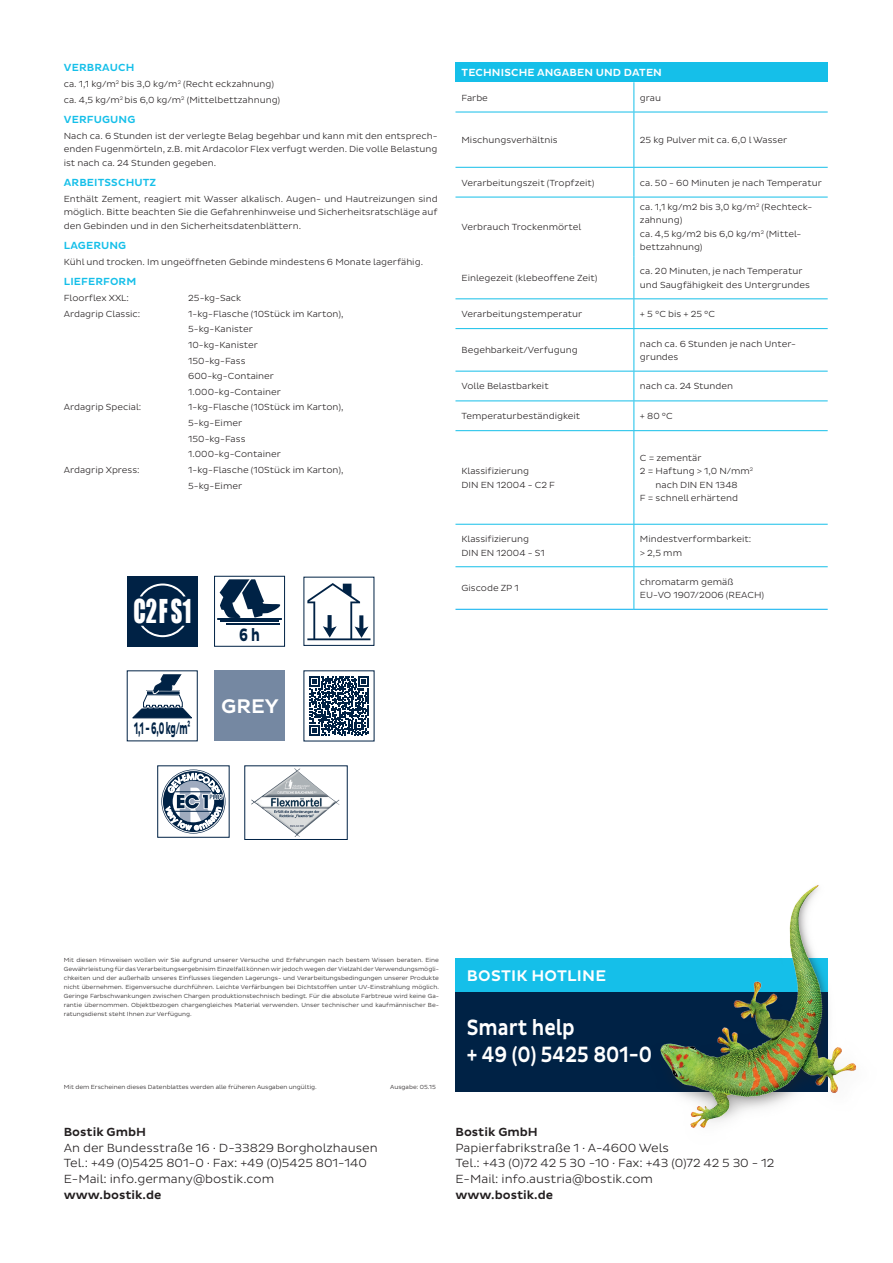
<style>
.page{position:relative;width:893px;height:1263px;background:#fff}
.page>*{position:absolute;margin:0;border:0;box-sizing:border-box;transform-origin:0 0}
.t1{font:30.15px "Impact";letter-spacing:.05em;color:#fff;scale:.74 1}
.t2{font:500 22.5px/27px "Bostik";color:#fff;scale:.83 1}
.t3{font:500 20.1px "Bostik";color:#fff}
.t4{font:700 18.15px "Bostik";color:#002245;scale:.72 1}
.t5{font:700 16.95px "Bostik";color:#002245;scale:.47 1}
.t6{font:500 15.75px "Bostik";letter-spacing:.015em;color:#fff}
.t7{font:300 12px/15.8px "Bostik";color:#231f20}
.t8{font:500 12px "Bostik";color:#231f20}
.t9{font:500 10.5px "Bostik";letter-spacing:.015em;color:#15bfe9}
.t10{font:500 10.5px "Bostik";letter-spacing:.015em;color:#fff}
.t11{font:300 9px/13.5px "Bostik";color:#231f20}
.t12{font:300 6px/9px "Bostik";color:#231f20;text-align:justify}
</style>
<div class="page">
<div style="left:456px;top:991px;width:372px;height:100px;background:#002245"></div>
<div style="left:456px;top:958px;width:372px;height:33px;background:#15bfe9"></div>
<img style="left:580px;top:885px;width:277px;height:243px">
<div style="left:455px;top:62px;width:373px;height:20px;background:#15bfe9"></div>
<hr style="left:455px;top:609px;width:179px;height:1px;background:#00aeef">
<hr style="left:634px;top:609px;width:194px;height:1px;background:#00aeef">
<hr style="left:633px;top:82px;width:1px;height:30px;background:#15bfe9">
<hr style="left:455px;top:112px;width:179px;height:1px;background:#15bfe9">
<hr style="left:633px;top:112px;width:1px;height:55px;background:#15bfe9">
<hr style="left:634px;top:112px;width:194px;height:1px;background:#15bfe9">
<hr style="left:455px;top:167px;width:179px;height:1px;background:#15bfe9">
<svg style="left:633px;top:168px;width:1px;height:29px"></svg>
<hr style="left:634px;top:167px;width:194px;height:1px;background:#15bfe9">
<hr style="left:455px;top:197px;width:179px;height:1px;background:#15bfe9">
<hr style="left:633px;top:197px;width:1px;height:59px;background:#15bfe9">
<hr style="left:634px;top:197px;width:194px;height:1px;background:#15bfe9">
<hr style="left:633px;top:256px;width:1px;height:42px;background:#15bfe9">
<hr style="left:455px;top:298px;width:179px;height:1px;background:#15bfe9">
<svg style="left:633px;top:299px;width:1px;height:29px"></svg>
<hr style="left:634px;top:298px;width:194px;height:1px;background:#15bfe9">
<hr style="left:455px;top:328px;width:179px;height:1px;background:#15bfe9">
<hr style="left:455px;top:371px;width:179px;height:1px;background:#15bfe9">
<hr style="left:455px;top:400px;width:179px;height:1px;background:#15bfe9">
<hr style="left:455px;top:430px;width:179px;height:1px;background:#15bfe9">
<hr style="left:633px;top:329px;width:1px;height:42px;background:#15bfe9">
<svg style="left:633px;top:371px;width:1px;height:59px"></svg>
<hr style="left:633px;top:431px;width:1px;height:93px;background:#15bfe9">
<hr style="left:634px;top:328px;width:194px;height:1px;background:#15bfe9">
<hr style="left:634px;top:371px;width:194px;height:1px;background:#15bfe9">
<hr style="left:634px;top:400px;width:194px;height:1px;background:#15bfe9">
<hr style="left:634px;top:430px;width:194px;height:1px;background:#15bfe9">
<hr style="left:455px;top:524px;width:179px;height:1px;background:#15bfe9">
<hr style="left:633px;top:525px;width:1px;height:41px;background:#15bfe9">
<hr style="left:634px;top:524px;width:194px;height:1px;background:#15bfe9">
<hr style="left:455px;top:566px;width:179px;height:1px;background:#15bfe9">
<hr style="left:633px;top:567px;width:1px;height:42px;background:#15bfe9">
<hr style="left:634px;top:566px;width:194px;height:1px;background:#15bfe9">
<div style="left:127px;top:576px;width:70px;height:70px;background:#002245"></div>
<svg style="left:304px;top:576px;width:70px;height:65px"></svg>
<svg style="left:308px;top:583px;width:62px;height:57px"></svg>
<svg style="left:132px;top:675px;width:60px;height:44px"></svg>
<div style="left:215px;top:671px;width:70px;height:70px;background:#7588a2"></div>
<svg style="left:217px;top:579px;width:65px;height:46px"></svg>
<div style="left:214px;top:576px;width:71px;height:71px;border:1px solid #002245"></div>
<svg style="left:140px;top:583px;width:46px;height:13px"></svg>
<svg style="left:141px;top:626px;width:44px;height:11px"></svg>
<svg style="left:310px;top:676px;width:58px;height:59px"></svg>
<svg style="left:163px;top:771px;width:61px;height:61px"></svg>
<div style="left:157px;top:765px;width:73px;height:73px;border:1px solid #002245"></div>
<img style="left:251px;top:768px;width:88px;height:69px">
<p class="t9" style="left:64px;top:62px;width:72px">VERBRAUCH</p>
<p class="t11" style="left:64px;top:76px;width:218px;line-height:15.6px">ca. 1,1 kg/m<sup>2</sup> bis 3,0 kg/m<sup>2</sup> (Recht eckzahnung) ca. 4,5 kg/m<sup>2</sup> bis 6,0 kg/m<sup>2</sup> (Mittelbettzahnung)</p>
<p class="t9" style="left:64px;top:114px;width:73px">VERFUGUNG</p>
<p class="t11" style="left:64px;top:129px;width:375px;text-align:justify">Nach ca. 6 Stunden ist der verlegte Belag begehbar und kann mit den entsprech&shy;enden Fugenmörteln, z.B. mit Ardacolor Flex verfugt werden. Die volle Belastung ist nach ca. 24 Stunden gegeben.</p>
<p class="t9" style="left:64px;top:177px;width:94px">ARBEITSSCHUTZ</p>
<p class="t11" style="left:64px;top:192px;width:375px;text-align:justify">Enthält Zement, reagiert mit Wasser alkalisch. Augen- und Hautreizungen sind möglich. Bitte beachten Sie die Gefahrenhinweise und Sicherheitsratschläge auf den Gebinden und in den Sicherheitsdatenblättern.</p>
<p class="t9" style="left:64px;top:240px;width:64px">LAGERUNG</p>
<p class="t11" style="left:64px;top:255px;width:361px">Kühl und trocken. Im ungeöffneten Gebinde mindestens 6 Monate lagerfähig.</p>
<p class="t9" style="left:64px;top:276px;width:74px">LIEFERFORM</p>
<p class="t11" style="left:64px;top:291px;width:67px">Floorflex XXL:</p>
<p class="t11" style="left:188px;top:291px;width:55px">25-kg-Sack</p>
<p class="t11" style="left:64px;top:307px;width:78px">Ardagrip Classic:</p>
<p class="t11" style="left:188px;top:306px;width:157px;line-height:15.6px">1-kg-Flasche (10Stück im Karton),<br>5-kg-Kanister<br>10-kg-Kanister<br>150-kg-Fass<br>600-kg-Container<br>1.000-kg-Container</p>
<p class="t11" style="left:64px;top:401px;width:79px">Ardagrip Special:</p>
<p class="t11" style="left:188px;top:400px;width:157px;line-height:15.6px">1-kg-Flasche (10Stück im Karton),<br>5-kg-Eimer<br>150-kg-Fass<br>1.000-kg-Container</p>
<p class="t11" style="left:64px;top:463px;width:77px">Ardagrip Xpress:</p>
<p class="t11" style="left:188px;top:462px;width:157px;line-height:15.6px">1-kg-Flasche (10Stück im Karton),<br>5-kg-Eimer</p>
<h1 class="t1" style="left:134px;top:588px;width:79px">C2FS1</h1>
<h3 class="t5" style="left:134px;top:719px;width:121px">1,1 - 6,0 kg/m²</h3>
<h3 class="t4" style="left:239px;top:624px;width:30px">6 h</h3>
<h3 class="t3" style="left:221px;top:695px;width:59px">GREY</h3>
<p class="t10" style="left:462px;top:67px;width:202px">TECHNISCHE ANGABEN UND DATEN</p>
<p class="t11" style="left:461px;top:91px;width:28px">Farbe</p>
<p class="t11" style="left:640px;top:91px;width:23px">grau</p>
<p class="t11" style="left:461px;top:133px;width:98px">Mischungsverhältnis</p>
<p class="t11" style="left:640px;top:133px;width:149px">25 kg Pulver mit ca. 6,0 l Wasser</p>
<p class="t11" style="left:461px;top:176px;width:134px">Verarbeitungszeit (Tropfzeit)</p>
<p class="t11" style="left:640px;top:176px;width:183px">ca. 50 - 60 Minuten je nach Temperatur</p>
<p class="t11" style="left:461px;top:220px;width:121px">Verbrauch Trockenmörtel</p>
<p class="t11" style="left:640px;top:200px;width:174px">ca. 1,1 kg/m2 bis 3,0 kg/m<sup>2</sup> (Rechteck&shy;zahnung)<br>ca. 4,5 kg/m2 bis 6,0 kg/m<sup>2</sup> (Mittel&shy;bettzahnung)</p>
<p class="t11" style="left:461px;top:271px;width:137px">Einlegezeit (klebeoffene Zeit)</p>
<p class="t11" style="left:640px;top:264px;width:171px">ca. 20 Minuten, je nach Temperatur und Saugfähigkeit des Untergrundes</p>
<p class="t11" style="left:461px;top:307px;width:122px">Verarbeitungstemperatur</p>
<p class="t11" style="left:640px;top:307px;width:77px">+ 5 °C bis + 25 °C</p>
<p class="t11" style="left:461px;top:343px;width:118px">Begehbarkeit/Verfugung</p>
<p class="t11" style="left:640px;top:337px;width:158px">nach ca. 6 Stunden je nach Unter&shy;grundes</p>
<p class="t11" style="left:461px;top:380px;width:89px">Volle Belastbarkeit</p>
<p class="t11" style="left:640px;top:380px;width:95px">nach ca. 24 Stunden</p>
<p class="t11" style="left:461px;top:409px;width:120px">Temperaturbeständigkeit</p>
<p class="t11" style="left:640px;top:409px;width:34px">+ 80 °C</p>
<p class="t11" style="left:461px;top:464px;width:95px">Klassifizierung<br>DIN EN 12004 - C2 F</p>
<p class="t11" style="left:640px;top:451px;width:63px">C = zementär</p>
<p class="t11" style="left:640px;top:464px;width:115px">2 = Haftung &gt; 1,0 N/mm<sup>2</sup></p>
<p class="t11" style="left:656px;top:478px;width:84px">nach DIN EN 1348</p>
<p class="t11" style="left:640px;top:491px;width:100px">F = schnell erhärtend</p>
<p class="t11" style="left:461px;top:532px;width:85px">Klassifizierung<br>DIN EN 12004 - S1</p>
<p class="t11" style="left:640px;top:532px;width:113px">Mindestverformbarkeit: &gt; 2,5 mm</p>
<p class="t11" style="left:461px;top:582px;width:59px">Giscode ZP 1</p>
<p class="t11" style="left:640px;top:575px;width:126px">chromatarm gemäß<br>EU-VO 1907/2006 (REACH)</p>
<p class="t12" style="left:64px;top:956px;width:377px">Mit diesen Hinweisen wollen wir Sie aufgrund unserer Versuche und Erfahrungen nach bestem Wissen beraten. Eine Gewährleistung für das Verarbeitungsergebnisim Einzelfall können wir jedoch wegen der Vielzahl der Verwendungsmögli&shy;chkeiten und der außerhalb unseres Einflusses liegenden Lagerungs- und Verarbeitungsbedingungen unserer Produkte nicht übernehmen. Eigenversuche durchführen. Leichte Verfärbungen bei Dichtstoffen unter UV-Einstrahlung möglich.<br>Geringe Farbschwankungen zwischen Chargen produktionstechnisch bedingt. Für die absolute Farbtreue wird keine Ga&shy;rantie übernommen. Objektbezogen chargengleiches Material verwenden. Unser technischer und kaufmännischer Be&shy;ratungsdienst steht Ihnen zur Verfügung.</p>
<p class="t12" style="left:64px;top:1083px;width:255px">Mit dem Erscheinen dieses Datenblattes werden alle früheren Ausgaben ungültig.</p>
<p class="t12" style="left:390px;top:1083px;width:47px">Ausgabe: 05.15</p>
<h3 class="t8" style="left:64px;top:1125px;width:84px">Bostik GmbH</h3>
<h3 class="t7" style="left:64px;top:1140px;width:316px">An der Bundesstraße 16 · D-33829 Borgholzhausen<br>Tel.: +49 (0)5425 801-0 · Fax: +49 (0)5425 801-140<br>E-Mail: info.germany@bostik.com</h3>
<h3 class="t8" style="left:64px;top:1188px;width:99px">www.bostik.de</h3>
<h3 class="t6" style="left:467px;top:966px;width:141px">BOSTIK HOTLINE</h3>
<h2 class="t2" style="left:467px;top:1014px;width:225px">Smart help<br>+ 49 (0) 5425 801-0</h2>
<h3 class="t8" style="left:455px;top:1125px;width:84px">Bostik GmbH</h3>
<h3 class="t7" style="left:455px;top:1140px;width:320px">Papierfabrikstraße 1 · A-4600 Wels<br>Tel.: +43 (0)72 42 5 30 -10 · Fax: +43 (0)72 42 5 30 - 12<br>E-Mail: info.austria@bostik.com</h3>
<h3 class="t8" style="left:455px;top:1188px;width:99px">www.bostik.de</h3>
</div>
